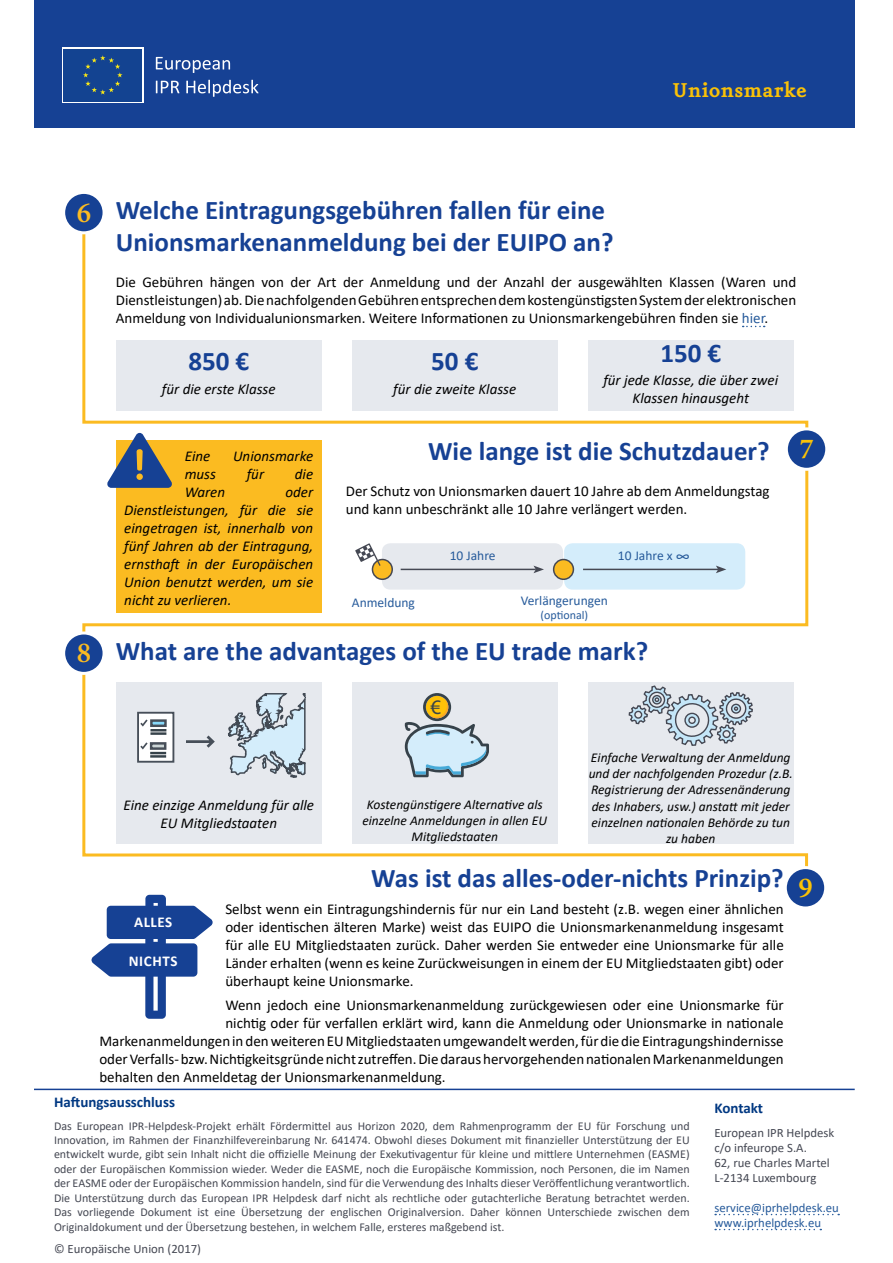
<style>
.page{position:relative;width:893px;height:1263px;background:#fff}
.page>*{position:absolute;margin:0;border:0;box-sizing:border-box;transform-origin:0 0}
.t1{font:600 29.1px "Minion Pro";color:#fbbb21}
.t2{font:700 27px/32.4px "Calibri";color:#164194}
.t3{font:700 24px "Eureka";color:#fac207}
.t4{font:20.7px "Myriad Pro";color:#36424a}
.t5{font:15px/18px "Calibri";color:#000;text-align:justify}
.t6{font:italic 15px/18px "Calibri";color:#000;text-align:center}
.t7{font:700 15px "Calibri";color:#003882}
.t8{font:700 15px "Calibri";letter-spacing:.04em;color:#fff}
.t9{font:italic 13.5px/16.2px "Calibri";color:#000;text-align:center}
.t10{font:13.5px "Calibri";color:#275b9b}
.t11{font:12.75px/15px "Calibri";color:#454853}
.t12{font:12.75px/15px "Calibri";color:#275b9b}
.t13{font:12px/14.5px "Calibri";color:#454853;text-align:justify}
.t14{font:12px "Calibri";color:#275b9b}
.s1{color:#275b9b}
.s2{font-family:"Minion Pro";font-weight:600;font-size:29.1px;color:#fac207}
.s3{font-size:16.5px}
</style>
<div class="page">
<hr style="left:34px;top:1089px;width:821px;height:1px;background:#164194">
<svg style="left:82px;top:234px;width:727px;height:632px"></svg>
<div style="left:34px;top:0;width:821px;height:128px;background:#164194"></div>
<svg style="left:156px;top:57px;width:74px;height:16px"></svg>
<svg style="left:156px;top:81px;width:23px;height:12px"></svg>
<svg style="left:186px;top:80px;width:73px;height:17px"></svg>
<svg style="left:83px;top:55px;width:40px;height:40px"></svg>
<svg style="left:64px;top:192px;width:40px;height:41px"></svg>
<div style="left:62px;top:191px;width:44px;height:43px;border:3px solid #fff;border-radius:50%"></div>
<div style="left:77px;top:201px;width:16px;height:26px;background:#164194"></div>
<div style="left:786px;top:429px;width:41px;height:40px;background:#164194;border-radius:50%"></div>
<div style="left:785px;top:427px;width:43px;height:44px;border:3px solid #fff;border-radius:50%"></div>
<svg style="left:715px;top:1214px;width:124px;height:1px"></svg>
<svg style="left:715px;top:1229px;width:106px;height:1px"></svg>
<div style="left:116px;top:340px;width:206px;height:71px;background:#e6e9ee"></div>
<div style="left:352px;top:340px;width:206px;height:71px;background:#e6e9ee"></div>
<div style="left:588px;top:340px;width:206px;height:71px;background:#e6e9ee"></div>
<svg style="left:64px;top:633px;width:40px;height:40px"></svg>
<div style="left:62px;top:631px;width:44px;height:44px;border:3px solid #fff;border-radius:50%"></div>
<div style="left:77px;top:641px;width:16px;height:26px;background:#164194"></div>
<div style="left:785px;top:867px;width:41px;height:41px;background:#164194;border-radius:50%"></div>
<div style="left:784px;top:866px;width:43px;height:43px;border:3px solid #fff;border-radius:50%"></div>
<svg style="left:743px;top:326px;width:22px;height:1px"></svg>
<div style="left:382px;top:543px;width:181px;height:47px;background:#e6e9ee;border-radius:9px"></div>
<div style="left:564px;top:543px;width:181px;height:47px;background:#d4edfb;border-radius:9px"></div>
<div style="left:554px;top:559px;width:19px;height:20px;background:#fbbb21;border-radius:50%"></div>
<div style="left:553px;top:559px;width:21px;height:21px;border:2px solid #454853;border-radius:50%"></div>
<hr style="left:401px;top:569px;width:135px;height:1px;background:#454853">
<svg style="left:533px;top:566px;width:11px;height:7px"></svg>
<hr style="left:583px;top:569px;width:135px;height:1px;background:#454853">
<svg style="left:716px;top:566px;width:10px;height:7px"></svg>
<div style="left:372px;top:559px;width:20px;height:20px;background:#fbbb21;border-radius:50%"></div>
<div style="left:372px;top:559px;width:21px;height:21px;border:2px solid #454853;border-radius:50%"></div>
<svg style="left:355px;top:543px;width:26px;height:23px"></svg>
<div style="left:116px;top:682px;width:206px;height:161px;background:#e6e9ee"></div>
<div style="left:352px;top:682px;width:206px;height:161px;background:#e6e9ee"></div>
<div style="left:588px;top:682px;width:206px;height:161px;background:#e6e9ee"></div>
<svg style="left:405px;top:693px;width:84px;height:84px"></svg>
<svg style="left:227px;top:664px;width:80px;height:114px"></svg>
<div style="left:137px;top:712px;width:37px;height:51px;background:#fff;border:2px solid #474f59"></div>
<hr style="left:150px;top:755px;width:16px;height:3px;background:#36424a">
<svg style="left:139px;top:718px;width:27px;height:36px"></svg>
<svg style="left:186px;top:735px;width:29px;height:13px"></svg>
<svg style="left:628px;top:685px;width:125px;height:61px"></svg>
<div style="left:116px;top:441px;width:206px;height:172px;background:#fbbb21"></div>
<svg style="left:107px;top:433px;width:65px;height:55px"></svg>
<svg style="left:92px;top:895px;width:121px;height:124px"></svg>
<h3 class="t3" style="left:672px;top:79px;width:136px">Unionsmarke</h3>
<h1 class="t1" style="left:77px;top:192px;width:16px">6</h1>
<h1 class="t1" style="left:77px;top:633px;width:16px">8</h1>
<h2 class="t2" style="left:116px;top:194px;width:499px">Welche Eintragungsgebühren fallen für eine<br>Unionsmarkenanmeldung bei der EUIPO an?</h2>
<p class="t5" style="left:116px;top:273px;width:682px">Die Gebühren hängen von der Art der Anmeldung und der Anzahl der ausgewählten Klassen (Waren und Dienstleistungen) ab. Die nachfolgenden Gebühren entsprechen dem kostengünstigsten System der elektronischen Anmeldung von Individualunionsmarken. Weitere Informationen zu Unionsmarkengebühren finden sie <span class="s1">hier</span>.</p>
<h2 class="t2" style="left:188px;top:345px;width:62px">850 €</h2>
<p class="t6" style="left:162px;top:379px;width:115px">für die erste Klasse</p>
<p class="t6" style="left:185px;top:446px;width:27px">Eine</p>
<p class="t6" style="left:233px;top:446px;width:82px">Unionsmarke</p>
<p class="t6" style="left:185px;top:464px;width:33px">muss</p>
<p class="t6" style="left:247px;top:464px;width:19px">für</p>
<p class="t6" style="left:295px;top:464px;width:20px">die</p>
<p class="t6" style="left:185px;top:482px;width:42px">Waren</p>
<p class="t6" style="left:124px;top:482px;width:190px;text-align:justify;text-indent:161px">oder Dienstleistungen, für die sie eingetragen ist, innerhalb von fünf Jahren ab der Eintragung, ernsthaft in der Europäischen Union benutzt werden, um sie nicht zu verlieren.</p>
<h2 class="t2" style="left:431px;top:345px;width:49px">50 €</h2>
<p class="t6" style="left:393px;top:379px;width:124px">für die zweite Klasse</p>
<h2 class="t2" style="left:660px;top:336px;width:62px">150 €</h2>
<p class="t6" style="left:603px;top:370px;width:176px">für jede Klasse, die über zwei<br>Klassen hinausgeht</p>
<h2 class="t2" style="left:428px;top:434px;width:387px">Wie lange ist die Schutzdauer? <span class="s2">7</span></h2>
<p class="t5" style="left:346px;top:481px;width:425px">Der Schutz von Unionsmarken dauert 10 Jahre ab dem Anmeldungstag und kann unbeschränkt alle 10 Jahre verlängert werden.</p>
<p class="t10" style="left:450px;top:546px;width:47px">10 Jahre</p>
<p class="t10" style="left:618px;top:546px;width:73px">10 Jahre x <span class="s3">∞</span></p>
<p class="t10" style="left:352px;top:593px;width:65px">Anmeldung</p>
<p class="t10" style="left:521px;top:591px;width:88px">Verlängerungen</p>
<p class="t14" style="left:540px;top:607px;width:49px">(optional)</p>
<h2 class="t2" style="left:116px;top:635px;width:534px">What are the advantages of the EU trade mark?</h2>
<h3 class="t4" style="left:430px;top:694px;width:12px">€</h3>
<p class="t6" style="left:123px;top:795px;width:192px">Eine einzige Anmeldung für alle<br>EU Mitgliedstaaten</p>
<p class="t9" style="left:362px;top:796px;width:186px">Kostengünstigere Alternative als einzelne Anmeldungen in allen EU<br>Mitgliedstaaten</p>
<p class="t9" style="left:589px;top:749px;width:206px">Einfache Verwaltung der Anmeldung und der nachfolgenden Prozedur (z.B.<br>Registrierung der Adressenänderung des Inhabers, usw.) anstatt mit jeder einzelnen nationalen Behörde zu tun zu haben</p>
<h2 class="t2" style="left:371px;top:861px;width:443px">Was ist das alles-oder-nichts Prinzip? <span class="s2">9</span></h2>
<p class="t5" style="left:225px;top:899px;width:560px">Selbst wenn ein Eintragungshindernis für nur ein Land besteht (z.B. wegen einer ähnlichen oder identischen älteren Marke) weist das EUIPO die Unionsmarkenanmeldung insgesamt für alle EU Mitgliedstaaten zurück. Daher werden Sie entweder eine Unionsmarke für alle Länder erhalten (wenn es keine Zurückweisungen in einem der EU Mitgliedstaaten gibt) oder überhaupt keine Unionsmarke.</p>
<p class="t5" style="left:225px;top:995px;width:560px">Wenn jedoch eine Unionsmarkenanmeldung zurückgewiesen oder eine Unionsmarke für</p>
<p class="t5" style="left:225px;top:1013px;width:560px">nichtig oder für verfallen erklärt wird, kann die Anmeldung oder Unionsmarke in nationale</p>
<p class="t5" style="left:99px;top:1031px;width:686px">Markenanmeldungen in den weiteren EU Mitgliedstaaten umgewandelt werden, für die die Eintragungshindernisse</p>
<p class="t5" style="left:99px;top:1049px;width:686px">oder Verfalls- bzw. Nichtigkeitsgründe nicht zutreffen. Die daraus hervorgehenden nationalen Markenanmeldungen</p>
<p class="t5" style="left:99px;top:1067px;width:348px">behalten den Anmeldetag der Unionsmarkenanmeldung.</p>
<p class="t8" style="left:134px;top:911px;width:40px">ALLES</p>
<p class="t8" style="left:129px;top:950px;width:50px">NICHTS</p>
<p class="t7" style="left:54px;top:1091px;width:123px">Haftungsausschluss</p>
<p class="t13" style="left:54px;top:1118px;width:637px">Das European IPR-Helpdesk-Projekt erhält Fördermittel aus Horizon 2020, dem Rahmenprogramm der EU für Forschung und Innovation, im Rahmen der Finanzhilfevereinbarung Nr. 641474. Obwohl dieses Dokument mit finanzieller Unterstützung der EU entwickelt wurde, gibt sein Inhalt nicht die offizielle Meinung der Exekutivagentur für kleine und mittlere Unternehmen (EASME) oder der Europäischen Kommission wieder. Weder die EASME, noch die Europäische Kommission, noch Personen, die im Namen der EASME oder der Europäischen Kommission handeln, sind für die Verwendung des Inhalts dieser Veröffentlichung verantwortlich.<br>Die Unterstützung durch das European IPR Helpdesk darf nicht als rechtliche oder gutachterliche Beratung betrachtet werden.<br>Das vorliegende Dokument ist eine Übersetzung der englischen Originalversion. Daher können Unterschiede zwischen dem Originaldokument und der Übersetzung bestehen, in welchem Falle, ersteres maßgebend ist.</p>
<p class="t11" style="left:54px;top:1240px;width:149px">© Europäische Union (2017)</p>
<p class="t7" style="left:714px;top:1097px;width:50px">Kontakt</p>
<p class="t11" style="left:714px;top:1124px;width:121px">European IPR Helpdesk c/o infeurope S.A.<br>62, rue Charles Martel<br>L-2134 Luxembourg</p>
<p class="t12" style="left:714px;top:1199px;width:126px">service@iprhelpdesk.eu www.iprhelpdesk.eu</p>
</div>
